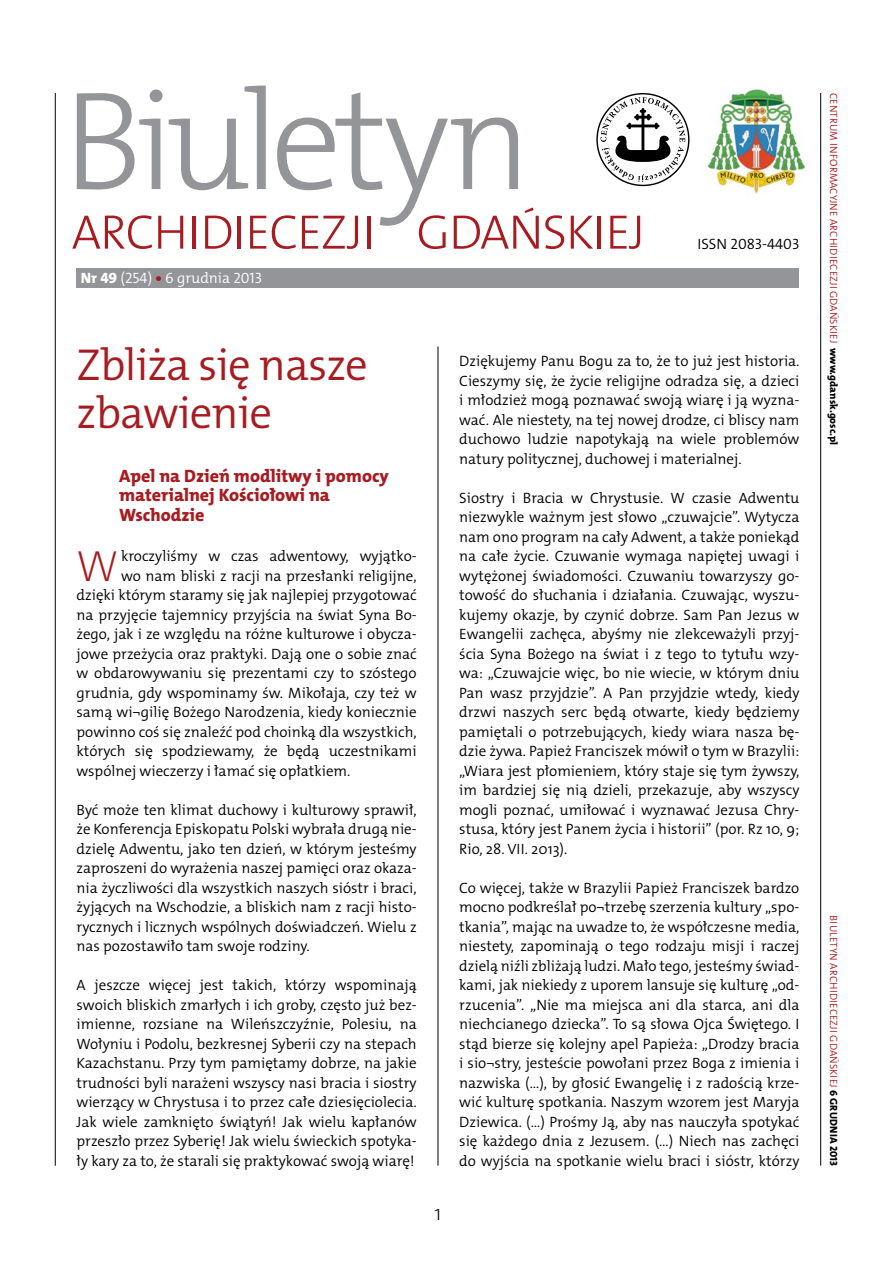
<style>
.page{position:relative;width:893px;height:1263px;background:#fff}
.page>*{position:absolute;margin:0;border:0;box-sizing:border-box;transform-origin:0 0}
.t1{font:45px/48px "The Mix HP4 Se Lig";letter-spacing:-.02em;color:#a71c20}
.t2{font:43.95px "The Mix HP2 Ex Lig";color:#a71c20}
.t3{font:21px "The Mix HP2 Ex Lig";color:#000}
.t4{font:18px/19.5px "The Mix HP8 Ex Bld";color:#a71c20}
.t5{font:15px/19.5px "The Mix HP4 Se Lig";color:#000;text-align:justify}
.t6{font:15px "The Mix HP4 Se Lig";color:#fff}
.t7{font:10.5px "The Mix HP4 Se Lig";letter-spacing:.015em;color:#a71c20}
.s1{font-family:"The Mix HP8 Ex Bld"}
.s2{font-family:"The Mix HP8 Ex Bld";color:#a71c20}
.s3{font-family:"The Mix HP8 Ex Bld";color:#000}
</style>
<div class="page">
<hr style="left:55px;top:93px;width:1px;height:1073px;background:#000">
<hr style="left:438px;top:347px;width:1px;height:819px;background:#000">
<hr style="left:820px;top:93px;width:1px;height:1073px;background:#000">
<svg style="left:77px;top:89px;width:86px;height:100px"></svg>
<svg style="left:169px;top:85px;width:97px;height:105px"></svg>
<svg style="left:72px;top:215px;width:80px;height:34px"></svg>
<svg style="left:158px;top:216px;width:25px;height:33px"></svg>
<hr style="left:193px;top:216px;width:3px;height:33px;background:#a71c20">
<svg style="left:205px;top:216px;width:26px;height:33px"></svg>
<hr style="left:238px;top:216px;width:3px;height:33px;background:#a71c20">
<svg style="left:250px;top:216px;width:16px;height:33px"></svg>
<svg style="left:272px;top:92px;width:267px;height:157px"></svg>
<svg style="left:545px;top:215px;width:19px;height:34px"></svg>
<svg style="left:571px;top:216px;width:22px;height:33px"></svg>
<hr style="left:598px;top:216px;width:3px;height:33px;background:#a71c20">
<svg style="left:610px;top:216px;width:30px;height:33px"></svg>
<img style="left:707px;top:89px;width:99px;height:105px">
<svg style="left:596px;top:93px;width:93px;height:93px"></svg>
<div style="left:77px;top:268px;width:722px;height:20px;background:#939598"></div>
<p class="t6" style="left:81px;top:268px;width:183px"><span class="s1">Nr 49</span> (254) <span class="s2">•</span> 6 grudnia 2013</p>
<p class="t5" style="left:697px;top:234px;width:103px">ISSN 2083-4403</p>
<h1 class="t1" style="left:77px;top:341px;width:293px">Zbliża się nasze zbawienie</h1>
<p class="t4" style="left:119px;top:466px;width:271px">Apel na Dzień modlitwy i pomocy materialnej Kościołowi na<br>Wschodzie</p>
<h2 class="t2" style="left:77px;top:537px;width:43px">W</h2>
<p class="t5" style="left:121px;top:546px;width:297px">kroczyliśmy w czas adwentowy, wyjątko-</p>
<p class="t5" style="left:121px;top:566px;width:297px">wo nam bliski z racji na przesłanki religijne,</p>
<p class="t5" style="left:77px;top:585px;width:342px">dzięki którym staramy się jak najlepiej przygotować</p>
<p class="t5" style="left:77px;top:605px;width:342px">na przyjęcie tajemnicy przyjścia na świat Syna Bo-</p>
<p class="t5" style="left:77px;top:624px;width:342px">żego, jak i ze względu na różne kulturowe i obycza-</p>
<p class="t5" style="left:77px;top:644px;width:342px">jowe przeżycia oraz praktyki. Dają one o sobie znać</p>
<p class="t5" style="left:77px;top:663px;width:342px">w obdarowywaniu się prezentami czy to szóstego</p>
<p class="t5" style="left:77px;top:683px;width:342px">grudnia, gdy wspominamy św. Mikołaja, czy też w</p>
<p class="t5" style="left:77px;top:702px;width:342px">samą wi¬gilię Bożego Narodzenia, kiedy koniecznie</p>
<p class="t5" style="left:77px;top:722px;width:342px">powinno coś się znaleźć pod choinką dla wszystkich,</p>
<p class="t5" style="left:77px;top:741px;width:342px">których się spodziewamy, że będą uczestnikami</p>
<p class="t5" style="left:77px;top:761px;width:275px">wspólnej wieczerzy i łamać się opłatkiem.</p>
<p class="t5" style="left:77px;top:800px;width:342px">Być może ten klimat duchowy i kulturowy sprawił, że Konferencja Episkopatu Polski wybrała drugą nie&shy;dzielę Adwentu, jako ten dzień, w którym jesteśmy zaproszeni do wyrażenia naszej pamięci oraz okaza&shy;nia życzliwości dla wszystkich naszych sióstr i braci, żyjących na Wschodzie, a bliskich nam z racji histo&shy;rycznych i licznych wspólnych doświadczeń. Wielu z nas pozostawiło tam swoje rodziny.</p>
<p class="t5" style="left:77px;top:975px;width:342px">A jeszcze więcej jest takich, którzy wspominają swoich bliskich zmarłych i ich groby, często już bez&shy;imienne, rozsiane na Wileńszczyźnie, Polesiu, na Wołyniu i Podolu, bezkresnej Syberii czy na stepach Kazachstanu. Przy tym pamiętamy dobrze, na jakie trudności byli narażeni wszyscy nasi bracia i siostry wierzący w Chrystusa i to przez całe dziesięciolecia.<br>Jak wiele zamknięto świątyń! Jak wielu kapłanów przeszło przez Syberię! Jak wielu świeckich spotyka&shy;ły kary za to, że starali się praktykować swoją wiarę!</p>
<h3 class="t3" style="left:434px;top:1199px;width:9px">1</h3>
<p class="t5" style="left:459px;top:351px;width:342px">Dziękujemy Panu Bogu za to, że to już jest historia.<br>Cieszymy się, że życie religijne odradza się, a dzieci i młodzież mogą poznawać swoją wiarę i ją wyzna&shy;wać. Ale niestety, na tej nowej drodze, ci bliscy nam duchowo ludzie napotykają na wiele problemów natury politycznej, duchowej i materialnej.</p>
<p class="t5" style="left:459px;top:488px;width:342px">Siostry i Bracia w Chrystusie. W czasie Adwentu niezwykle ważnym jest słowo „czuwajcie”. Wytycza nam ono program na cały Adwent, a także poniekąd na całe życie. Czuwanie wymaga napiętej uwagi i wytężonej świadomości. Czuwaniu towarzyszy go&shy;towość do słuchania i działania. Czuwając, wyszu&shy;kujemy okazje, by czynić dobrze. Sam Pan Jezus w Ewangelii zachęca, abyśmy nie zlekceważyli przyj&shy;ścia Syna Bożego na świat i z tego to tytułu wzy&shy;wa: „Czuwajcie więc, bo nie wiecie, w którym dniu Pan wasz przyjdzie”. A Pan przyjdzie wtedy, kiedy drzwi naszych serc będą otwarte, kiedy będziemy pamiętali o potrzebujących, kiedy wiara nasza bę&shy;dzie żywa. Papież Franciszek mówił o tym w Brazylii: „Wiara jest płomieniem, który staje się tym żywszy, im bardziej się nią dzieli, przekazuje, aby wszyscy mogli poznać, umiłować i wyznawać Jezusa Chry&shy;stusa, który jest Panem życia i historii” (por. Rz 10, 9; Rio, 28. VII. 2013).</p>
<p class="t5" style="left:459px;top:878px;width:342px">Co więcej, także w Brazylii Papież Franciszek bardzo mocno podkreślał po¬trzebę szerzenia kultury „spo&shy;tkania”, mając na uwadze to, że współczesne media, niestety, zapominają o tego rodzaju misji i raczej dzielą niźli zbliżają ludzi. Mało tego, jesteśmy świad&shy;kami, jak niekiedy z uporem lansuje się kulturę „od&shy;rzucenia”. „Nie ma miejsca ani dla starca, ani dla niechcianego dziecka”. To są słowa Ojca Świętego. I stąd bierze się kolejny apel Papieża: „Drodzy bracia i sio¬stry, jesteście powołani przez Boga z imienia i nazwiska (...), by głosić Ewangelię i z radością krze&shy;wić kulturę spotkania. Naszym wzorem jest Maryja Dziewica. (...) Prośmy Ją, aby nas nauczyła spotykać się każdego dnia z Jezusem. (...) Niech nas zachęci do wyjścia na spotkanie wielu braci i sióstr, którzy</p>
<p class="t7" style="left:840px;top:93px;width:354px;rotate:90deg">Centrum Informacyjne Archi di ecezji Gdański ej <span class="s3">www.gdansk.gosc.pl</span></p>
<p class="t7" style="left:840px;top:915px;width:252px;rotate:90deg">Bi uletyn Archi di ecezji Gdański ej <span class="s3">6 grudnia 2013</span></p>
</div>
